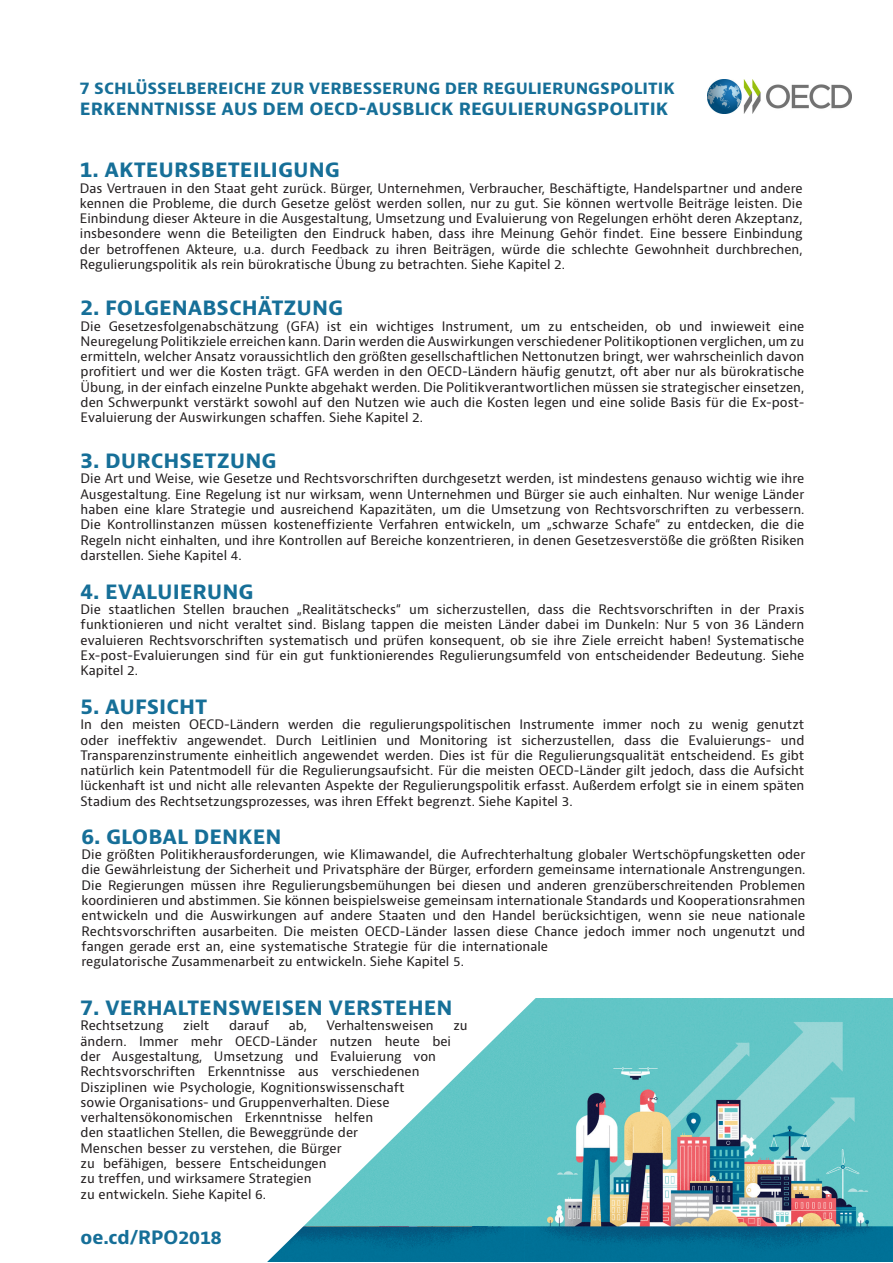
<style>
.page{position:relative;width:893px;height:1263px;background:#fff}
.page>*{position:absolute;margin:0;border:0;box-sizing:border-box;transform-origin:0 0}
.t1{font:700 21px "OECD Bernini";color:#166f98}
.t2{font:700 18px "OECD Bernini";color:#166f98}
.t3{font:700 16.5px "OECD Bernini";color:#166f98}
.t4{font:12.75px/15.3px "OECD Bernini";color:#231f20;text-align:justify}
</style>
<div class="page">
<img style="left:571px;top:999px;width:322px;height:262px">
<img style="left:571px;top:1025px;width:11px;height:30px">
<svg style="left:267px;top:998px;width:304px;height:264px"></svg>
<img style="left:707px;top:79px;width:145px;height:35px">
<p class="t3" style="left:80px;top:77px;width:596px">7 SCHLÜSSELBEREICHE ZUR VERBESSERUNG DER REGULIERUNGSPOLITIK</p>
<p class="t2" style="left:80px;top:97px;width:590px">ERKENNTNISSE AUS DEM OECD-AUSBLICK REGULIERUNGSPOLITIK</p>
<p class="t1" style="left:80px;top:156px;width:262px">1. AKTEURSBETEILIGUNG</p>
<p class="t4" style="left:80px;top:180px;width:724px">Das Vertrauen in den Staat geht zurück. Bürger, Unternehmen, Verbraucher, Beschäftigte, Handelspartner und andere kennen die Probleme, die durch Gesetze gelöst werden sollen, nur zu gut. Sie können wertvolle Beiträge leisten. Die Einbindung dieser Akteure in die Ausgestaltung, Umsetzung und Evaluierung von Regelungen erhöht deren Akzeptanz, insbesondere wenn die Beteiligten den Eindruck haben, dass ihre Meinung Gehör findet. Eine bessere Einbindung der betroffenen Akteure, u.a. durch Feedback zu ihren Beiträgen, würde die schlechte Gewohnheit durchbrechen, Regulierungspolitik als rein bürokratische Übung zu betrachten. Siehe Kapitel 2.</p>
<p class="t1" style="left:81px;top:294px;width:264px">2. FOLGENABSCHÄTZUNG</p>
<p class="t4" style="left:81px;top:319px;width:725px">Die Gesetzesfolgenabschätzung (GFA) ist ein wichtiges Instrument, um zu entscheiden, ob und inwieweit eine Neuregelung Politikziele erreichen kann. Darin werden die Auswirkungen verschiedener Politikoptionen verglichen, um zu ermitteln, welcher Ansatz voraussichtlich den größten gesellschaftlichen Nettonutzen bringt, wer wahrscheinlich davon profitiert und wer die Kosten trägt. GFA werden in den OECD-Ländern häufig genutzt, oft aber nur als bürokratische Übung, in der einfach einzelne Punkte abgehakt werden. Die Politikverantwortlichen müssen sie strategischer einsetzen, den Schwerpunkt verstärkt sowohl auf den Nutzen wie auch die Kosten legen und eine solide Basis für die Ex-post-Evaluierung der Auswirkungen schaffen. Siehe Kapitel 2.</p>
<p class="t1" style="left:81px;top:447px;width:197px">3. DURCHSETZUNG</p>
<p class="t4" style="left:81px;top:471px;width:725px">Die Art und Weise, wie Gesetze und Rechtsvorschriften durchgesetzt werden, ist mindestens genauso wichtig wie ihre Ausgestaltung. Eine Regelung ist nur wirksam, wenn Unternehmen und Bürger sie auch einhalten. Nur wenige Länder haben eine klare Strategie und ausreichend Kapazitäten, um die Umsetzung von Rechtsvorschriften zu verbessern.<br>Die Kontrollinstanzen müssen kosteneffiziente Verfahren entwickeln, um „schwarze Schafe“ zu entdecken, die die Regeln nicht einhalten, und ihre Kontrollen auf Bereiche konzentrieren, in denen Gesetzesverstöße die größten Risiken darstellen. Siehe Kapitel 4.</p>
<p class="t1" style="left:81px;top:577px;width:175px">4. EVALUIERUNG</p>
<p class="t4" style="left:81px;top:602px;width:725px">Die staatlichen Stellen brauchen „Realitätschecks“ um sicherzustellen, dass die Rechtsvorschriften in der Praxis funktionieren und nicht veraltet sind. Bislang tappen die meisten Länder dabei im Dunkeln: Nur 5 von 36 Ländern evaluieren Rechtsvorschriften systematisch und prüfen konsequent, ob sie ihre Ziele erreicht haben! Systematische Ex-post-Evaluierungen sind für ein gut funktionierendes Regulierungsumfeld von entscheidender Bedeutung. Siehe Kapitel 2.</p>
<p class="t1" style="left:81px;top:693px;width:128px">5. AUFSICHT</p>
<p class="t4" style="left:81px;top:717px;width:725px">In den meisten OECD-Ländern werden die regulierungspolitischen Instrumente immer noch zu wenig genutzt oder ineffektiv angewendet. Durch Leitlinien und Monitoring ist sicherzustellen, dass die Evaluierungs- und Transparenzinstrumente einheitlich angewendet werden. Dies ist für die Regulierungsqualität entscheidend. Es gibt natürlich kein Patentmodell für die Regulierungsaufsicht. Für die meisten OECD-Länder gilt jedoch, dass die Aufsicht lückenhaft ist und nicht alle relevanten Aspekte der Regulierungspolitik erfasst. Außerdem erfolgt sie in einem späten Stadium des Rechtsetzungsprozesses, was ihren Effekt begrenzt. Siehe Kapitel 3.</p>
<p class="t1" style="left:82px;top:822px;width:202px">6. GLOBAL DENKEN</p>
<p class="t4" style="left:82px;top:847px;width:725px;text-align:left">Die größten Politikherausforderungen, wie Klimawandel, die Aufrechterhaltung globaler Wertschöpfungsketten oder die Gewährleistung der Sicherheit und Privatsphäre der Bürger, erfordern gemeinsame internationale Anstrengungen.<br>Die Regierungen müssen ihre Regulierungsbemühungen bei diesen und anderen grenzüberschreitenden Problemen koordinieren und abstimmen. Sie können beispielsweise gemeinsam internationale Standards und Kooperationsrahmen entwickeln und die Auswirkungen auf andere Staaten und den Handel berücksichtigen, wenn sie neue nationale Rechtsvorschriften ausarbeiten. Die meisten OECD-Länder lassen diese Chance jedoch immer noch ungenutzt und fangen gerade erst an, eine systematische Strategie für die internationale<br>regulatorische Zusammenarbeit zu entwickeln. Siehe Kapitel 5.</p>
<p class="t1" style="left:81px;top:994px;width:373px">7. VERHALTENSWEISEN VERSTEHEN</p>
<p class="t4" style="left:81px;top:1018px;width:84px">Rechtsetzung</p>
<p class="t4" style="left:183px;top:1018px;width:28px">zielt</p>
<p class="t4" style="left:229px;top:1018px;width:42px">darauf</p>
<p class="t4" style="left:289px;top:1018px;width:20px">ab,</p>
<p class="t4" style="left:327px;top:1018px;width:109px">Verhaltensweisen</p>
<p class="t4" style="left:453px;top:1018px;width:16px">zu</p>
<p class="t4" style="left:81px;top:1033px;width:372px;text-align:left">ändern. Immer mehr OECD-Länder nutzen heute bei der Ausgestaltung, Umsetzung und Evaluierung von Rechtsvorschriften Erkenntnisse aus verschiedenen Disziplinen wie Psychologie, Kognitionswissenschaft<br>sowie Organisations- und Gruppenverhalten. Diese verhaltensökonomischen Erkenntnisse helfen<br>den staatlichen Stellen, die Beweggründe der<br>Menschen besser zu verstehen, die Bürger<br>zu befähigen, bessere Entscheidungen<br>zu treffen, und wirksamere Strategien<br>zu entwickeln. Siehe Kapitel 6.</p>
<p class="t2" style="left:81px;top:1226px;width:143px">oe.cd/RPO2018</p>
</div>
